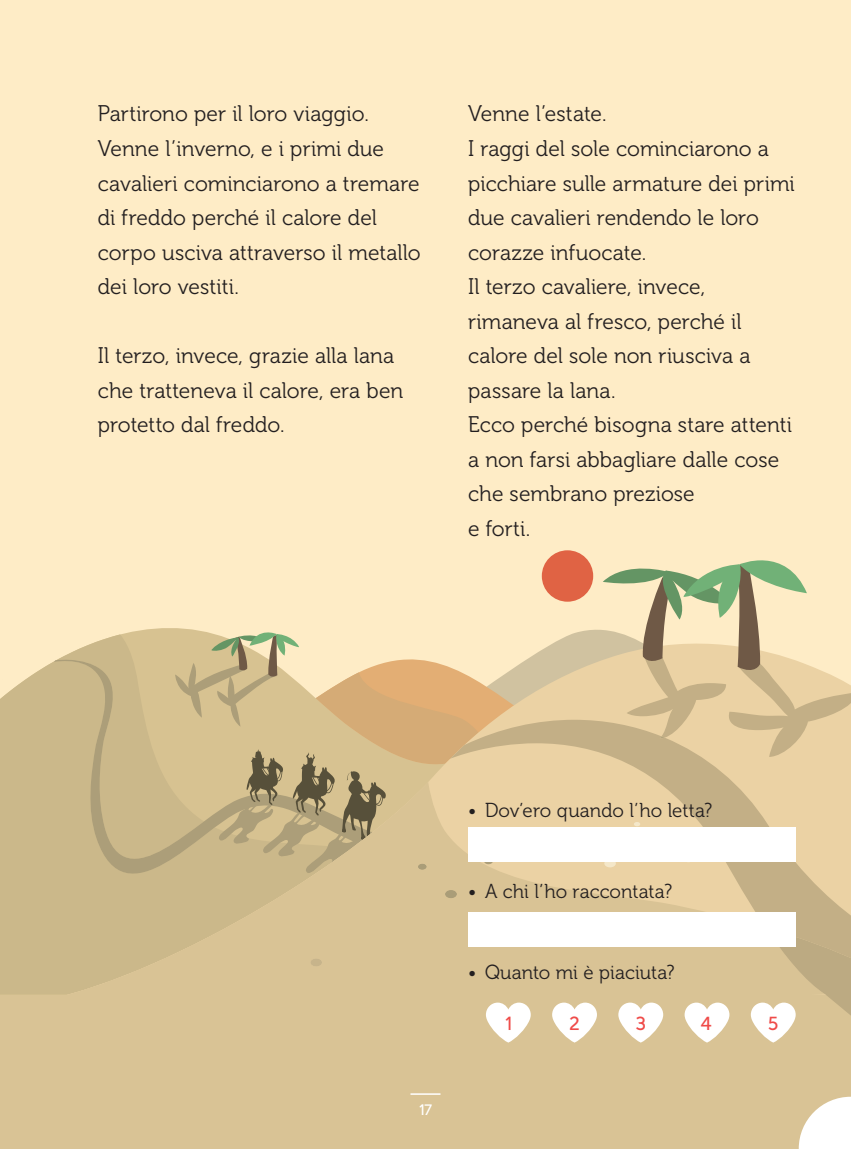
<style>
.page{position:relative;width:851px;height:1149px;background:#fff}
.page>*{position:absolute;margin:0;border:0;box-sizing:border-box;transform-origin:0 0}
.t1{font:21px/34.5px "Museo Analogico 300";color:#231f20}
.t2{font:18.75px "Museo Analogico 300";color:#231f20}
.t3{font:18.75px "Museo Analogico 500";color:#ef4b49}
.t4{font:15px "Museo Analogico 500";color:#fff}
</style>
<div class="page">
<div style="left:1px;top:0;width:849px;height:813px;background:#feecc6"></div>
<div style="left:1px;top:927px;width:849px;height:221px;background:#d9c395"></div>
<svg style="left:0;top:634px;width:47px;height:147px;fill:#cbb88a"></svg>
<svg style="left:47px;top:632px;width:555px;height:149px"></svg>
<svg style="left:478px;top:719px;width:372px;height:208px;fill:#ebd2a4"></svg>
<div style="left:541px;top:550px;width:52px;height:51px;background:#e06344;border-radius:50%"></div>
<svg style="left:602px;top:560px;width:248px;height:196px"></svg>
<svg style="left:0;top:781px;width:825px;height:241px;fill:#d9c395"></svg>
<svg style="left:310px;top:958px;width:12px;height:8px"></svg>
<svg style="left:604px;top:859px;width:11px;height:8px"></svg>
<div style="left:682px;top:854px;width:12px;height:8px;background:#fff;border-radius:50%"></div>
<svg style="left:633px;top:821px;width:7px;height:5px"></svg>
<svg style="left:175px;top:628px;width:303px;height:281px"></svg>
<hr style="left:410px;top:1092px;width:30px;height:2px;background:#fff">
<svg style="left:0;top:675px;width:8px;height:7px"></svg>
<svg style="left:798px;top:1096px;width:52px;height:52px"></svg>
<svg style="left:486px;top:1002px;width:44px;height:40px"></svg>
<svg style="left:552px;top:1002px;width:45px;height:40px"></svg>
<svg style="left:618px;top:1002px;width:45px;height:40px"></svg>
<svg style="left:684px;top:1002px;width:45px;height:40px"></svg>
<svg style="left:750px;top:927px;width:100px;height:115px"></svg>
<div style="left:468px;top:912px;width:327px;height:34px;background:#fff"></div>
<div style="left:468px;top:827px;width:327px;height:34px;background:#fff"></div>
<p class="t1" style="left:98px;top:97px;width:324px">Partirono per il loro viaggio.<br>Venne l’inverno, e i primi due cavalieri cominciarono a tremare di freddo perché il calore del corpo usciva attraverso il metallo dei loro vestiti.</p>
<p class="t1" style="left:98px;top:339px;width:307px">Il terzo, invece, grazie alla lana che tratteneva il calore, era ben protetto dal freddo.</p>
<p class="t1" style="left:468px;top:97px;width:328px">Venne l’estate.<br>I raggi del sole cominciarono a picchiare sulle armature dei primi due cavalieri rendendo le loro corazze infuocate.<br>Il terzo cavaliere, invece, rimaneva al fresco, perché il calore del sole non riusciva a passare la lana.<br>Ecco perché bisogna stare attenti a non farsi abbagliare dalle cose che sembrano preziose<br>e forti.</p>
<p class="t4" style="left:419px;top:1100px;width:15px">17</p>
<p class="t2" style="left:468px;top:799px;width:246px">• Dov’ero quando l’ho letta?</p>
<p class="t2" style="left:468px;top:880px;width:205px">• A chi l’ho raccontata?</p>
<p class="t2" style="left:468px;top:961px;width:208px">• Quanto mi è piaciuta?</p>
<p class="t3" style="left:505px;top:1012px;width:8px">1</p>
<p class="t3" style="left:569px;top:1012px;width:12px">2</p>
<p class="t3" style="left:635px;top:1012px;width:12px">3</p>
<p class="t3" style="left:700px;top:1012px;width:12px">4</p>
<p class="t3" style="left:767px;top:1012px;width:12px">5</p>
</div>
